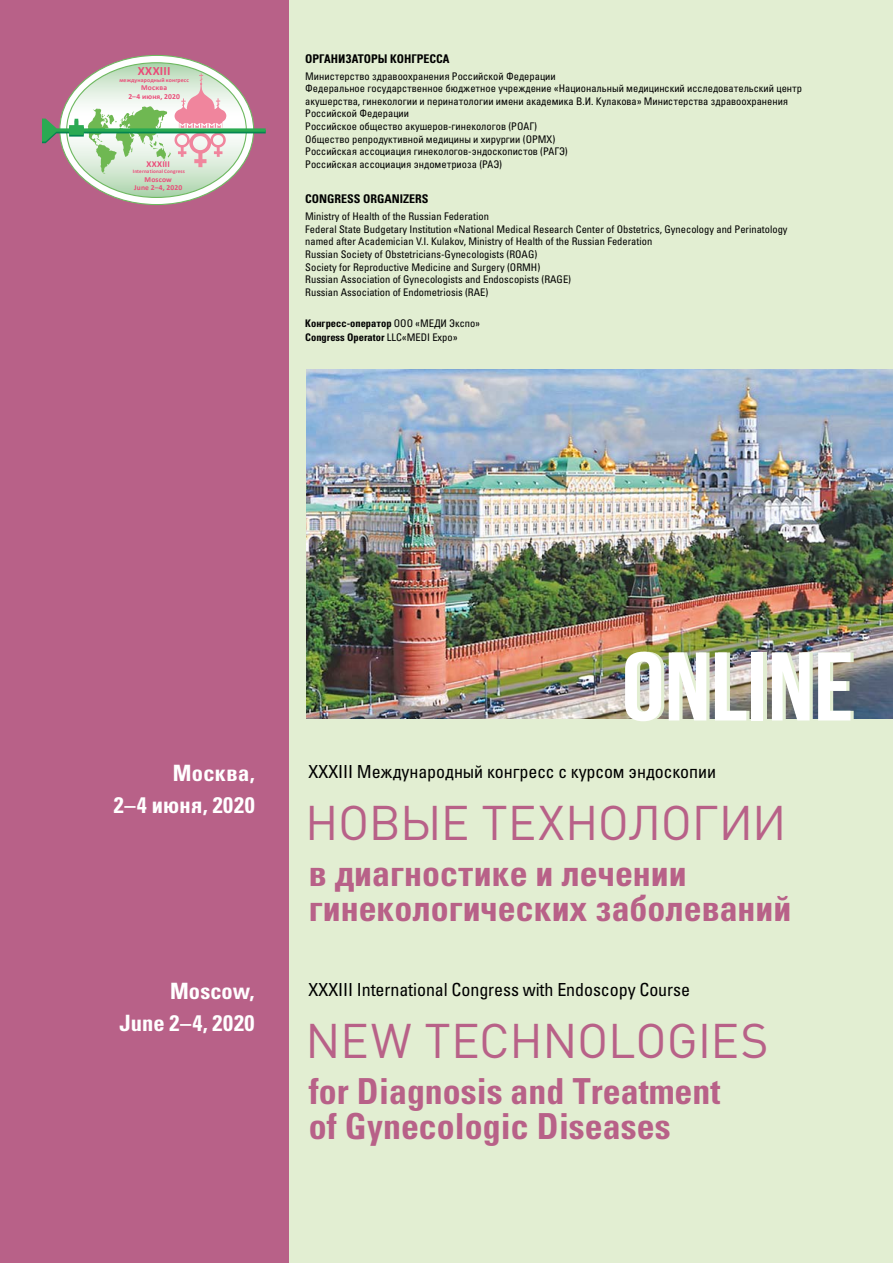
<style>
.page{position:relative;width:893px;height:1263px;background:#fff}
.page>*{position:absolute;margin:0;border:0;box-sizing:border-box;transform-origin:0 0}
.t1{font:48px "DIN Pro";letter-spacing:-.005em;color:#b86188}
.t2{font:700 35.85px/34.8px "Partner Condensed";color:#b86188}
.t3{font:700 22.5px/32.2px "Partner Condensed";letter-spacing:.01em;color:#fff;text-align:right}
.t4{font:18px "Partner Condensed";letter-spacing:-.005em;color:#000}
.t5{font:700 12.75px "Calibri";letter-spacing:.015em;color:#ea4b78}
.t6{font:700 12px "Partner Condensed";color:#000}
.t7{font:10.5px/12.6px "Partner Condensed";color:#000}
.t8{font:700 10.5px/14.4px "Partner Condensed";color:#000}
.t9{font:700 9.15px "Calibri";letter-spacing:.02em;color:#ea4b78}
.t10{font:700 7.5px/8.2px "Calibri";letter-spacing:.025em;color:#ea4b78;text-align:center}
.t11{font:700 5.85px "Calibri";letter-spacing:.02em;color:#ea4b78}
.t12{font:700 5.25px "Calibri";letter-spacing:.02em;color:#ea4b78}
.s1{font-weight:400}
</style>
<div class="page">
<div style="left:287px;top:0;width:606px;height:1263px;background:#e2eed2"></div>
<div style="left:0;top:0;width:288px;height:1263px;background:#b86188"></div>
<img style="left:306px;top:369px;width:587px;height:350px">
<svg style="left:42px;top:55px;width:224px;height:150px"></svg>
<div style="left:755px;top:652px;width:12px;height:68px;background:#e2eed2"></div>
<img style="left:625px;top:652px;width:124px;height:69px">
<div style="left:751px;top:652px;width:12px;height:68px;background:#fff"></div>
<svg style="left:772px;top:652px;width:82px;height:68px"></svg>
<p class="t5" style="left:138px;top:63px;width:34px">XXXIII</p>
<p class="t11" style="left:119px;top:76px;width:71px">международный конгресс</p>
<p class="t10" style="left:128px;top:83px;width:53px">Москва<br>2–4 июня, 2020</p>
<p class="t9" style="left:146px;top:158px;width:25px">XXХIII</p>
<p class="t12" style="left:133px;top:168px;width:53px">International Congress</p>
<p class="t10" style="left:134px;top:175px;width:50px">Moscow<br>June 2–4, 2020</p>
<p class="t6" style="left:305px;top:51px;width:146px">ОРГАНИЗАТОРЫ КОНГРЕССА</p>
<p class="t7" style="left:305px;top:70px;width:498px">Министерство здравоохранения Российской Федерации<br>Федеральное государственное бюджетное учреждение «Национальный медицинский исследовательский центр акушерства, гинекологии и перинатологии имени академика В.И. Кулакова» Министерства здравоохранения Российской Федерации<br>Российское общество акушеров-гинекологов (РОАГ)<br>Общество репродуктивной медицины и хирургии (ОРМХ)<br>Российская ассоциация гинекологов-эндоскопистов (РАГЭ)<br>Российская ассоциация эндометриоза (РАЭ)</p>
<p class="t6" style="left:305px;top:192px;width:125px">CONGRESS ORGANIZERS</p>
<p class="t7" style="left:305px;top:211px;width:484px">Ministry of Health of the Russian Federation<br>Federal State Budgetary Institution «National Medical Research Center of Obstetrics, Gynecology and Perinatology named after Academician V.I. Kulakov, Ministry of Health of the Russian Federation<br>Russian Society of Obstetricians-Gynecologists (ROAG)<br>Society for Reproductive Medicine and Surgery (ORMH)<br>Russian Association of Gynecologists and Endoscopists (RAGE)<br>Russian Association of Endometriosis (RAE)</p>
<p class="t8" style="left:305px;top:317px;width:176px">Конгресс-оператор <span class="s1">ООО «МЕДИ Экспо»<br></span>Congress Operator <span class="s1">LLC«MEDI Expo»</span></p>
<h3 class="t3" style="left:114px;top:759px;width:142px">Москва,<br>2–4 июня, 2020</h3>
<h3 class="t3" style="left:120px;top:977px;width:137px">Moscow,<br>June 2–4, 2020</h3>
<h3 class="t4" style="left:308px;top:761px;width:409px">XXXIII Международный конгресс с курсом эндоскопии</h3>
<h1 class="t1" style="left:305px;top:790px;width:483px">НОВЫЕ ТЕХНОЛОГИИ</h1>
<h2 class="t2" style="left:309px;top:859px;width:484px">в диагностике и лечении гинекологических заболеваний</h2>
<h3 class="t4" style="left:308px;top:979px;width:383px">XXXIII International Congress with Endoscopy Course</h3>
<h1 class="t1" style="left:305px;top:1008px;width:465px">NEW TECHNOLOGIES</h1>
<h2 class="t2" style="left:309px;top:1077px;width:413px">for Diagnosis and Treatment of Gynecologic Diseases</h2>
</div>
